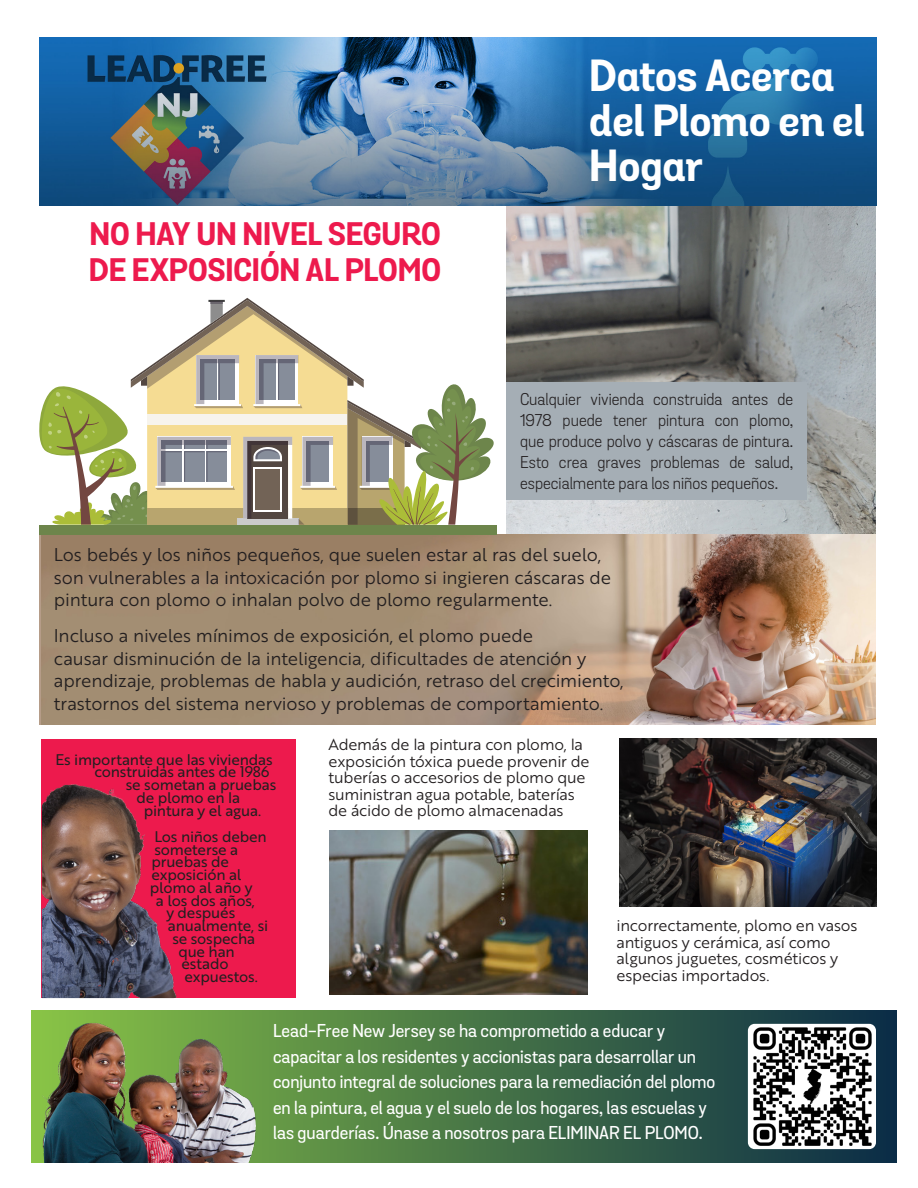
<style>
.page{position:relative;width:918px;height:1188px;background:#fff}
.page>*{position:absolute;margin:0;border:0;box-sizing:border-box;transform-origin:0 0}
.t1{font:700 43.5px/45px "Grota Sans Alt";letter-spacing:-.005em;color:#fff}
.t2{font:700 31.5px/36px "Grota Sans Alt";letter-spacing:-.005em;color:#ed1a4d}
.t3{font:18px/22.5px "Brother 1816 Book";letter-spacing:-.005em;color:#231f20}
.t4{font:500 18px/25.5px "Grota Sans";color:#fff}
.t5{font:16.5px/21px "Grota Sans";letter-spacing:.005em;color:#231f20;text-align:justify}
.t6{font:15.75px/16.5px "Brother 1816 Book";letter-spacing:-.015em;color:#231f20}
.t7{font:15px "Brother 1816 Regular";letter-spacing:-.01em;color:#231f20}
</style>
<div class="page">
<img style="left:507px;top:205px;width:369px;height:330px">
<img style="left:42px;top:535px;width:834px;height:190px">
<img style="left:40px;top:38px;width:837px;height:167px">
<div style="left:507px;top:382px;width:300px;height:118px;background:#a5aeb5"></div>
<div style="left:42px;top:739px;width:254px;height:258px;background:#ed1a4d"></div>
<div style="left:39px;top:525px;width:458px;height:9px;background:#6d854b"></div>
<svg style="left:39px;top:298px;width:468px;height:227px"></svg>
<img style="left:619px;top:739px;width:258px;height:168px">
<img style="left:330px;top:831px;width:258px;height:163px">
<img style="left:42px;top:784px;width:137px;height:214px">
<svg style="left:31px;top:1011px;width:865px;height:151px;background:#416e46"></svg>
<img style="left:748px;top:1024px;width:128px;height:125px">
<img style="left:43px;top:1011px;width:214px;height:151px">
<p class="t2" style="left:89px;top:218px;width:354px">NO HAY UN NIVEL SEGURO<br>DE EXPOSICIÓN AL PLOMO</p>
<p class="t1" style="left:589px;top:56px;width:277px">Datos Acerca del Plomo en el<br>Hogar</p>
<p class="t5" style="left:520px;top:389px;width:275px">Cualquier vivienda construida antes de 1978 puede tener pintura con plomo, que produce polvo y cáscaras de pintura.<br>Esto crea graves problemas de salud, especialmente para los niños pequeños.</p>
<p class="t3" style="left:54px;top:543px;width:559px">Los bebés y los niños pequeños, que suelen estar al ras del suelo, son vulnerables a la intoxicación por plomo si ingieren cáscaras de pintura con plomo o inhalan polvo de plomo regularmente.</p>
<p class="t3" style="left:54px;top:624px;width:571px">Incluso a niveles mínimos de exposición, el plomo puede<br>causar disminución de la inteligencia, dificultades de atención y aprendizaje, problemas de habla y audición, retraso del crecimiento, trastornos del sistema nervioso y problemas de comportamiento.</p>
<p class="t7" style="left:55px;top:748px;width:219px">Es importante que las viviendas</p>
<p class="t7" style="left:94px;top:761px;width:177px">construidas antes de 1986</p>
<p class="t7" style="left:126px;top:774px;width:152px">se sometan a pruebas</p>
<p class="t7" style="left:136px;top:786px;width:105px">de plomo en la</p>
<p class="t7" style="left:144px;top:799px;width:119px">pintura y el agua.</p>
<p class="t7" style="left:154px;top:825px;width:114px">Los niños deben</p>
<p class="t7" style="left:154px;top:838px;width:85px">someterse a</p>
<p class="t7" style="left:151px;top:851px;width:79px">pruebas de</p>
<p class="t7" style="left:151px;top:864px;width:92px">exposición al</p>
<p class="t7" style="left:150px;top:876px;width:104px">plomo al año y</p>
<p class="t7" style="left:156px;top:889px;width:101px">a los dos años,</p>
<p class="t7" style="left:166px;top:902px;width:70px">y después</p>
<p class="t7" style="left:168px;top:915px;width:102px">anualmente, si</p>
<p class="t7" style="left:172px;top:927px;width:84px">se sospecha</p>
<p class="t7" style="left:178px;top:940px;width:58px">que han</p>
<p class="t7" style="left:181px;top:953px;width:49px">estado</p>
<p class="t7" style="left:184px;top:966px;width:75px">expuestos.</p>
<p class="t6" style="left:328px;top:736px;width:262px">Además de la pintura con plomo, la exposición tóxica puede provenir de tuberías o accesorios de plomo que suministran agua potable, baterías de ácido de plomo almacenadas</p>
<p class="t6" style="left:616px;top:917px;width:242px">incorrectamente, plomo en vasos antiguos y cerámica, así como algunos juguetes, cosméticos y especias importados.</p>
<p class="t4" style="left:273px;top:1019px;width:444px">Lead-Free New Jersey se ha comprometido a educar y capacitar a los residentes y accionistas para desarrollar un conjunto integral de soluciones para la remediación del plomo en la pintura, el agua y el suelo de los hogares, las escuelas y las guarderías. Únase a nosotros para ELIMINAR EL PLOMO.</p>
</div>
